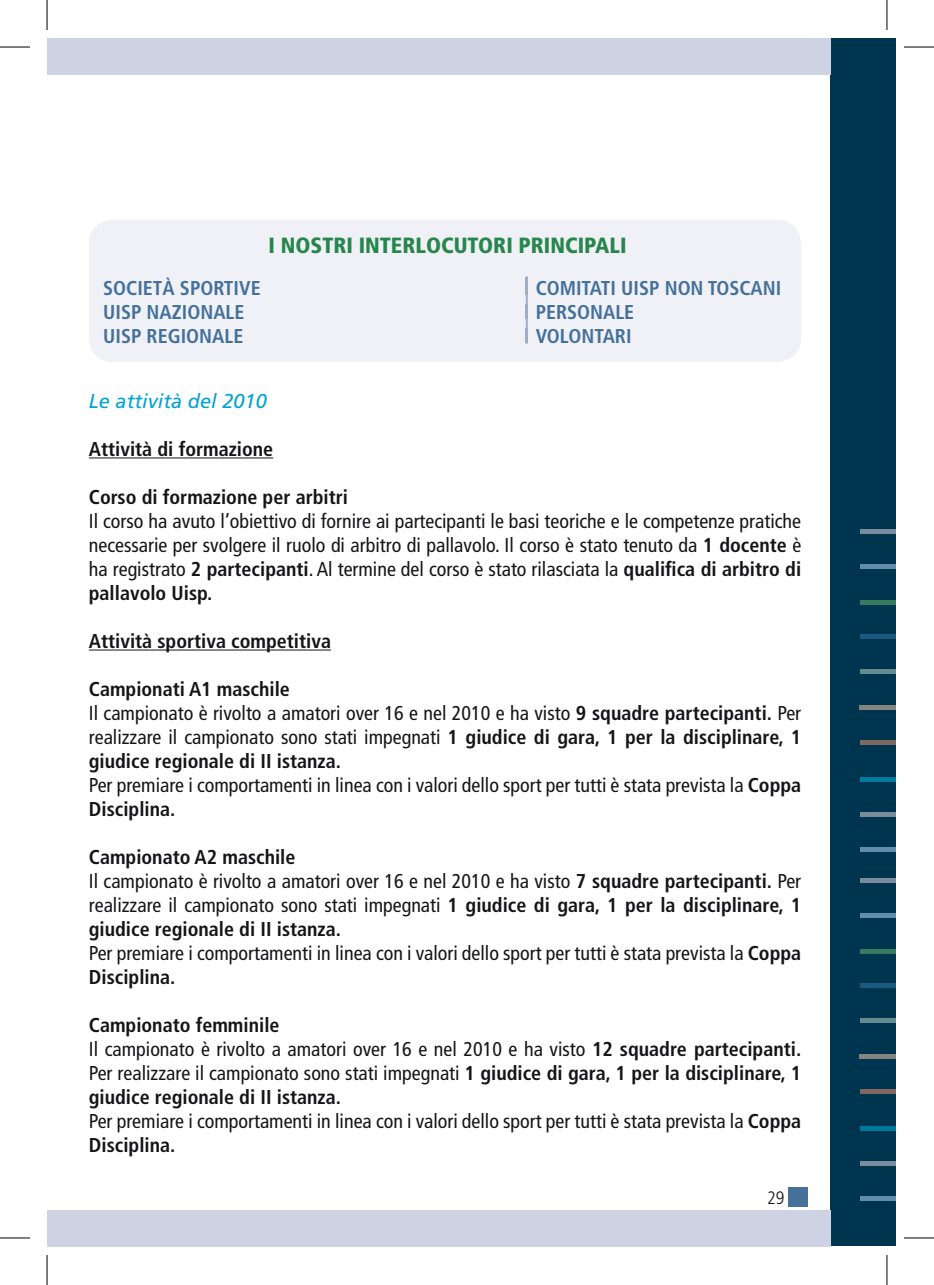
<style>
.page{position:relative;width:934px;height:1285px;background:#fff}
.page>*{position:absolute;margin:0;border:0;box-sizing:border-box;transform-origin:0 0}
.t1{font:900 condensed 22px "Frutiger";color:#26864c}
.t2{font:condensed 20px/24px "Frutiger";color:#151518}
.t3{font:700 condensed 20px "Frutiger";color:#44709a}
.t4{font:700 condensed 20px "Frutiger";color:#151518}
.t5{font:italic 20px "Frutiger";color:#00a3d2}
.t6{font:300 condensed 18px "Frutiger";color:#151518}
.s1{font-weight:700}
</style>
<div class="page">
<div style="left:787px;top:1187px;width:20px;height:19px;background:#44709a"></div>
<div style="left:829px;top:39px;width:66px;height:1207px;background:#00354f"></div>
<div style="left:47px;top:39px;width:782px;height:36px;background:#cdd3e3"></div>
<div style="left:47px;top:1209px;width:782px;height:37px;background:#cdd3e3"></div>
<hr style="left:859px;top:983px;width:36px;height:4px;background:#195b80">
<hr style="left:859px;top:1018px;width:36px;height:4px;background:#628c91">
<hr style="left:858px;top:1054px;width:37px;height:4px;background:#848580">
<div style="left:859px;top:1089px;width:36px;height:5px;background:#826761"></div>
<div style="left:859px;top:949px;width:36px;height:5px;background:#367a60"></div>
<hr style="left:859px;top:1196px;width:36px;height:4px;background:#628da8">
<div style="left:859px;top:913px;width:36px;height:5px;background:#628da8"></div>
<div style="left:859px;top:1161px;width:36px;height:5px;background:#798c9e"></div>
<div style="left:859px;top:878px;width:36px;height:5px;background:#798c9e"></div>
<hr style="left:859px;top:1126px;width:36px;height:4px;background:#0079a1">
<hr style="left:859px;top:634px;width:36px;height:4px;background:#195b80">
<hr style="left:859px;top:669px;width:36px;height:4px;background:#628c91">
<hr style="left:858px;top:705px;width:37px;height:4px;background:#848580">
<div style="left:859px;top:740px;width:36px;height:5px;background:#826761"></div>
<div style="left:859px;top:600px;width:36px;height:5px;background:#367a60"></div>
<div style="left:859px;top:847px;width:36px;height:5px;background:#628da8"></div>
<div style="left:859px;top:564px;width:36px;height:5px;background:#628da8"></div>
<div style="left:859px;top:812px;width:36px;height:5px;background:#798c9e"></div>
<div style="left:859px;top:529px;width:36px;height:5px;background:#798c9e"></div>
<div style="left:859px;top:777px;width:36px;height:5px;background:#0079a1"></div>
<hr style="left:89px;top:457px;width:184px;height:1px;background:#151518">
<hr style="left:89px;top:649px;width:242px;height:1px;background:#151518">
<div style="left:89px;top:220px;width:711px;height:142px;background:#f0f1f7"></div>
<div style="left:104px;top:276px;width:675px;height:68px;background:#f0f1f7"></div>
<hr style="left:0;top:47px;width:30px;height:1px;background:#000">
<hr style="left:903px;top:47px;width:30px;height:1px;background:#000">
<hr style="left:0;top:1237px;width:30px;height:1px;background:#000">
<hr style="left:903px;top:1237px;width:30px;height:1px;background:#000">
<hr style="left:47px;top:0;width:1px;height:30px;background:#000">
<hr style="left:47px;top:1255px;width:1px;height:30px;background:#000">
<hr style="left:886px;top:0;width:1px;height:30px;background:#000">
<hr style="left:886px;top:1255px;width:1px;height:30px;background:#000">
<p class="t1" style="left:268px;top:232px;width:359px">I NOSTRI INTERLOCUTORI PRINCIPALI</p>
<p class="t3" style="left:103px;top:276px;width:159px">SOCIETÀ SPORTIVE</p>
<p class="t3" style="left:535px;top:276px;width:247px">COMITATI UISP NON TOSCANI</p>
<p class="t3" style="left:103px;top:300px;width:143px">UISP NAZIONALE</p>
<p class="t3" style="left:535px;top:300px;width:100px">PERSONALE</p>
<p class="t3" style="left:103px;top:324px;width:142px">UISP REGIONALE</p>
<p class="t3" style="left:535px;top:324px;width:97px">VOLONTARI</p>
<p class="t5" style="left:89px;top:389px;width:179px">Le attività del 2010</p>
<p class="t4" style="left:89px;top:437px;width:186px">Attività di formazione</p>
<p class="t4" style="left:89px;top:485px;width:260px">Corso di formazione per arbitri</p>
<p class="t2" style="left:89px;top:509px;width:713px;text-align:justify">Il corso ha avuto l’obiettivo di fornire ai partecipanti le basi teoriche e le competenze pratiche necessarie per svolgere il ruolo di arbitro di pallavolo. Il corso è stato tenuto da <span class="s1">1 docente</span> è ha registrato <span class="s1">2 partecipanti</span>. Al termine del corso è stato rilasciata la <span class="s1">qualifica di arbitro di pallavolo Uisp.</span></p>
<p class="t4" style="left:89px;top:629px;width:243px">Attività sportiva competitiva</p>
<p class="t2" style="left:89px;top:677px;width:713px"><span class="s1">Campionati A1 maschile<br></span>Il campionato è rivolto a amatori over 16 e nel 2010 e ha visto <span class="s1">9 squadre partecipanti.</span> Per realizzare il campionato sono stati impegnati <span class="s1">1 giudice di gara, 1 per la disciplinare, 1 giudice regionale di II istanza.<br></span>Per premiare i comportamenti in linea con i valori dello sport per tutti è stata prevista la <span class="s1">Coppa Disciplina.</span></p>
<p class="t2" style="left:89px;top:845px;width:713px"><span class="s1">Campionato A2 maschile<br></span>Il campionato è rivolto a amatori over 16 e nel 2010 e ha visto <span class="s1">7 squadre partecipanti.</span> Per realizzare il campionato sono stati impegnati <span class="s1">1 giudice di gara, 1 per la disciplinare, 1 giudice regionale di II istanza.<br></span>Per premiare i comportamenti in linea con i valori dello sport per tutti è stata prevista la <span class="s1">Coppa Disciplina.</span></p>
<p class="t2" style="left:89px;top:1013px;width:713px"><span class="s1">Campionato femminile<br></span>Il campionato è rivolto a amatori over 16 e nel 2010 e ha visto <span class="s1">12 squadre partecipanti.<br></span>Per realizzare il campionato sono stati impegnati <span class="s1">1 giudice di gara, 1 per la disciplinare, 1 giudice regionale di II istanza.<br></span>Per premiare i comportamenti in linea con i valori dello sport per tutti è stata prevista la <span class="s1">Coppa Disciplina.</span></p>
<p class="t6" style="left:767px;top:1187px;width:19px">29</p>
</div>
